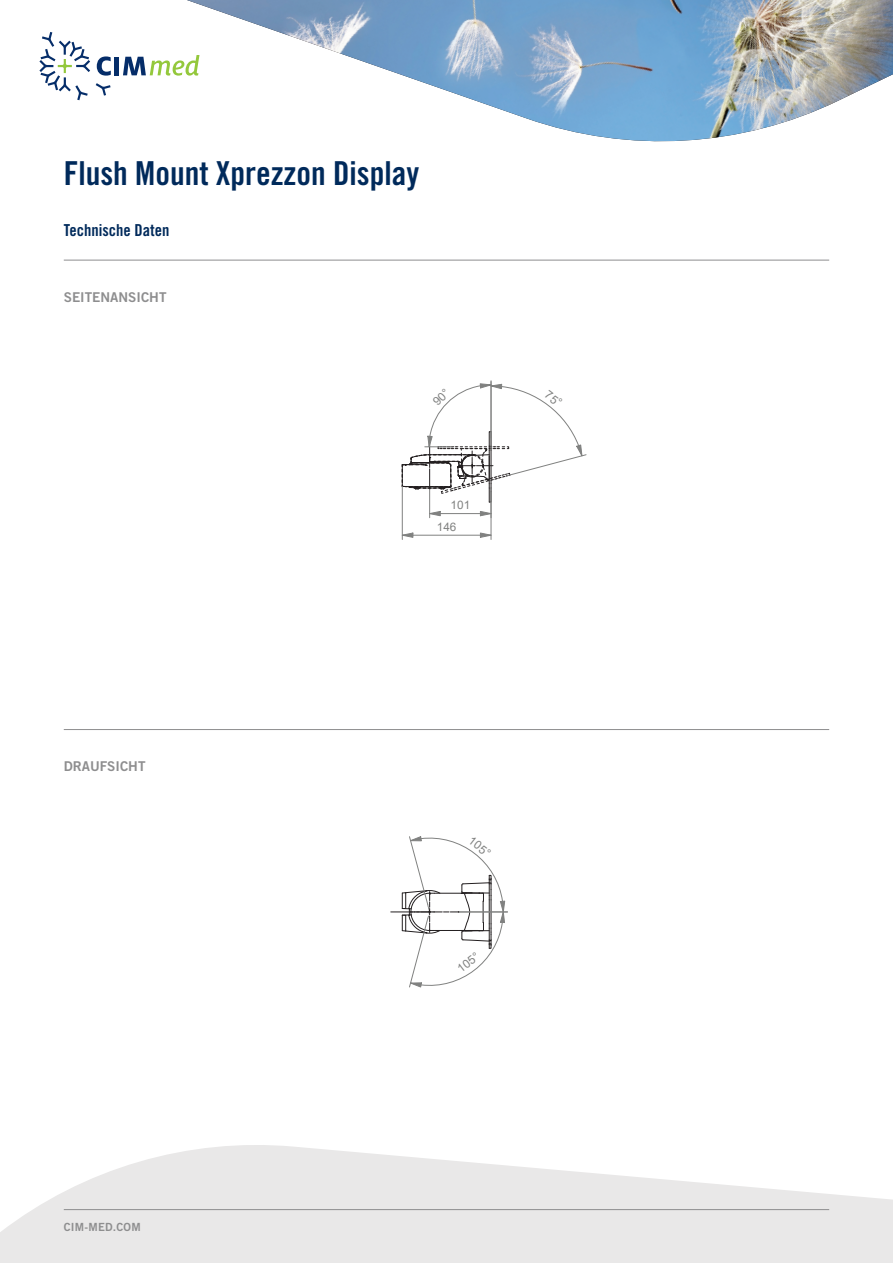
<style>
.page{position:relative;width:893px;height:1263px;background:#fff}
.page>*{position:absolute;margin:0;border:0;box-sizing:border-box;transform-origin:0 0}
.t1{font:33px "Trade Gothic LT Std Bd Cn 20";color:#002a5b}
.t2{font:16.5px "Trade Gothic LT Std Bd Cn 20";color:#002a5b}
.t3{font:13.5px "Trade Gothic LT Std Bd 2";color:#8e8e8f}
.t4{font:11.7px "Arial";letter-spacing:.005em;color:#808180}
.t5{font:11.25px "Trade Gothic LT Std Bd 2";letter-spacing:.02em;color:#8e8e8f}
</style>
<div class="page">
<img style="left:187px;top:0;width:706px;height:142px">
<svg style="left:0;top:1145px;width:893px;height:118px;fill:#e9e8e8"></svg>
<hr style="left:64px;top:260px;width:765px;height:1px;background:#8e8e8f">
<hr style="left:64px;top:729px;width:765px;height:1px;background:#8e8e8f">
<hr style="left:64px;top:1209px;width:765px;height:1px;background:#8e8e8f">
<svg style="left:96px;top:83px;width:15px;height:13px"></svg>
<svg style="left:97px;top:56px;width:14px;height:20px"></svg>
<div style="left:114px;top:57px;width:5px;height:18px;background:#052d69"></div>
<svg style="left:123px;top:55px;width:76px;height:21px"></svg>
<svg style="left:39px;top:32px;width:51px;height:68px"></svg>
<svg style="left:401px;top:533px;width:12px;height:5px"></svg>
<svg style="left:480px;top:533px;width:11px;height:5px"></svg>
<hr style="left:413px;top:535px;width:67px;height:1px;background:#808180">
<hr style="left:402px;top:486px;width:1px;height:53px;background:#808180">
<hr style="left:491px;top:488px;width:1px;height:51px;background:#808180">
<hr style="left:491px;top:381px;width:1px;height:57px;background:#808180">
<hr style="left:459px;top:912px;width:49px;height:1px;background:#808180">
<svg style="left:391px;top:836px;width:114px;height:152px"></svg>
<svg style="left:402px;top:383px;width:184px;height:135px"></svg>
<p class="t1" style="left:64px;top:154px;width:357px">Flush Mount Xprezzon Display</p>
<p class="t2" style="left:64px;top:220px;width:107px">Technische Daten</p>
<p class="t3" style="left:64px;top:288px;width:104px">SEITENANSICHT</p>
<p class="t4" style="left:450px;top:497px;width:21px">101</p>
<p class="t4" style="left:437px;top:519px;width:21px">146</p>
<p class="t3" style="left:64px;top:758px;width:83px">DRAUFSICHT</p>
<p class="t4" style="left:475px;top:833px;width:26px;rotate:38deg">105°</p>
<p class="t4" style="left:454px;top:963px;width:26px;rotate:-38deg">105°</p>
<p class="t5" style="left:64px;top:1220px;width:78px">CIM-MED.COM</p>
</div>
